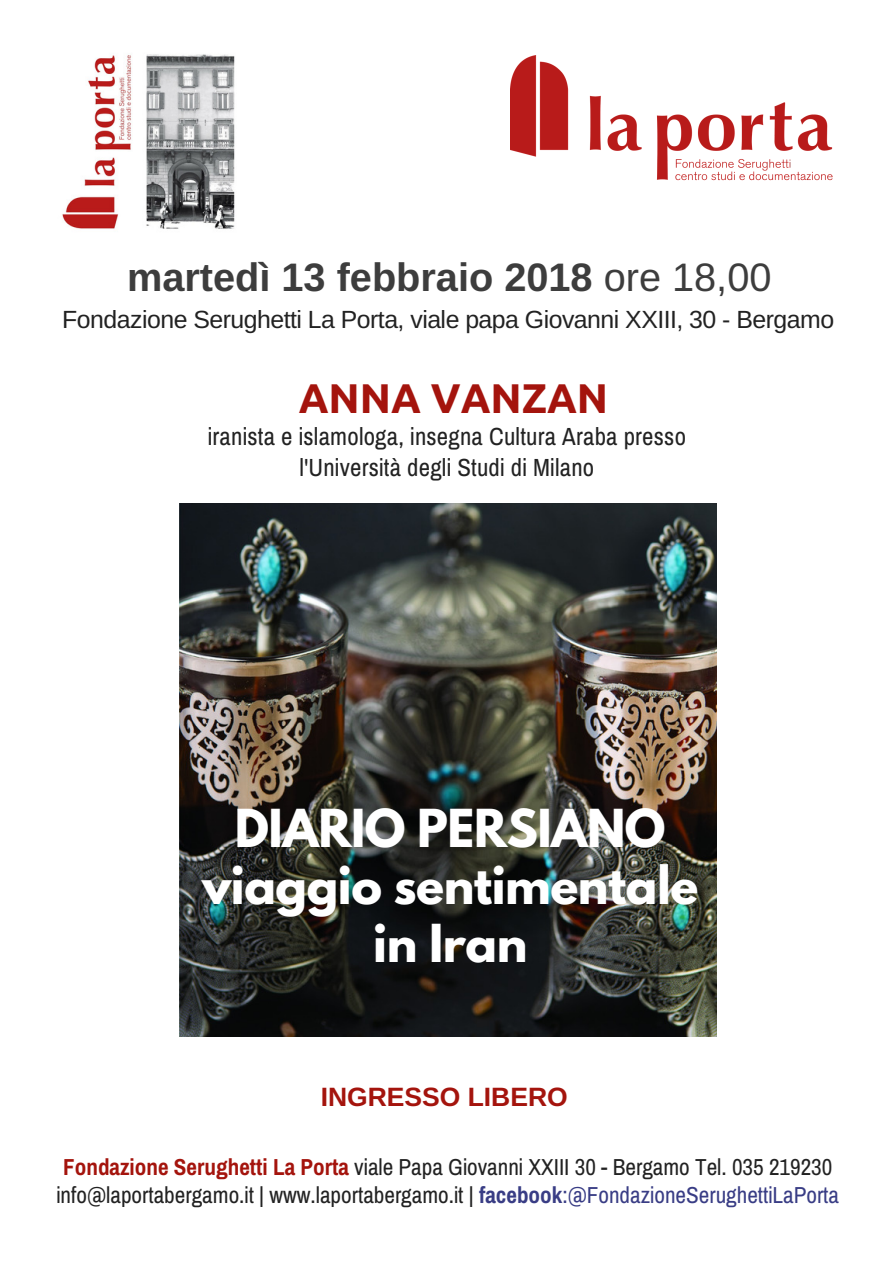
<style>
.page{position:relative;width:893px;height:1263px;background:#fff}
.page>*{position:absolute;margin:0;border:0;box-sizing:border-box;transform-origin:0 0}
.t1{font:700 46.35px/57.4px "League Spartan";letter-spacing:-.01em;color:#fff;text-align:center}
.t2{font:700 41.4px "Ubuntu";color:#a4140d}
.t3{font:700 39.75px "Arimo";color:#3d3d3d}
.t4{font:700 26.55px "Arimo";color:#a4140d}
.t5{font:24.9px/31.5px "Archivo Narrow";letter-spacing:.01em;color:#222;text-align:center}
.t6{font:24.9px "Arimo";letter-spacing:-.02em;color:#222}
.t7{font:23.25px/28.2px "Archivo Narrow";color:#222}
.s1{font-weight:400}
.s2{font-weight:700;color:#a4140d}
.s3{font-weight:700;color:#393d85}
.s4{color:#393d85}
</style>
<div class="page">
<img style="left:510px;top:55px;width:322px;height:126px">
<img style="left:62px;top:54px;width:173px;height:175px">
<img style="left:179px;top:503px;width:537px;height:533px">
<h3 class="t3" style="left:127px;top:255px;width:646px">martedì 13 febbraio 2018 <span class="s1">ore 18,00</span></h3>
<p class="t6" style="left:62px;top:306px;width:773px">Fondazione Serughetti La Porta, viale papa Giovanni XXIII, 30 - Bergamo</p>
<h2 class="t2" style="left:299px;top:374px;width:311px">ANNA VANZAN</h2>
<p class="t5" style="left:208px;top:420px;width:480px">iranista e islamologa, insegna Cultura Araba presso l'Università degli Studi di Milano</p>
<h1 class="t1" style="left:202px;top:805px;width:498px">DIARIO PERSIANO viaggio sentimentale in Iran</h1>
<p class="t4" style="left:321px;top:1082px;width:248px">INGRESSO LIBERO</p>
<p class="t7" style="left:56px;top:1153px;width:784px"><span class="s2">Fondazione Serughetti La Porta</span> viale Papa Giovanni XXIII 30 - Bergamo Tel. 035 219230 info@laportabergamo.it | www.laportabergamo.it | <span class="s3">facebook</span><span class="s4">:@FondazioneSerughettiLaPorta</span></p>
</div>
